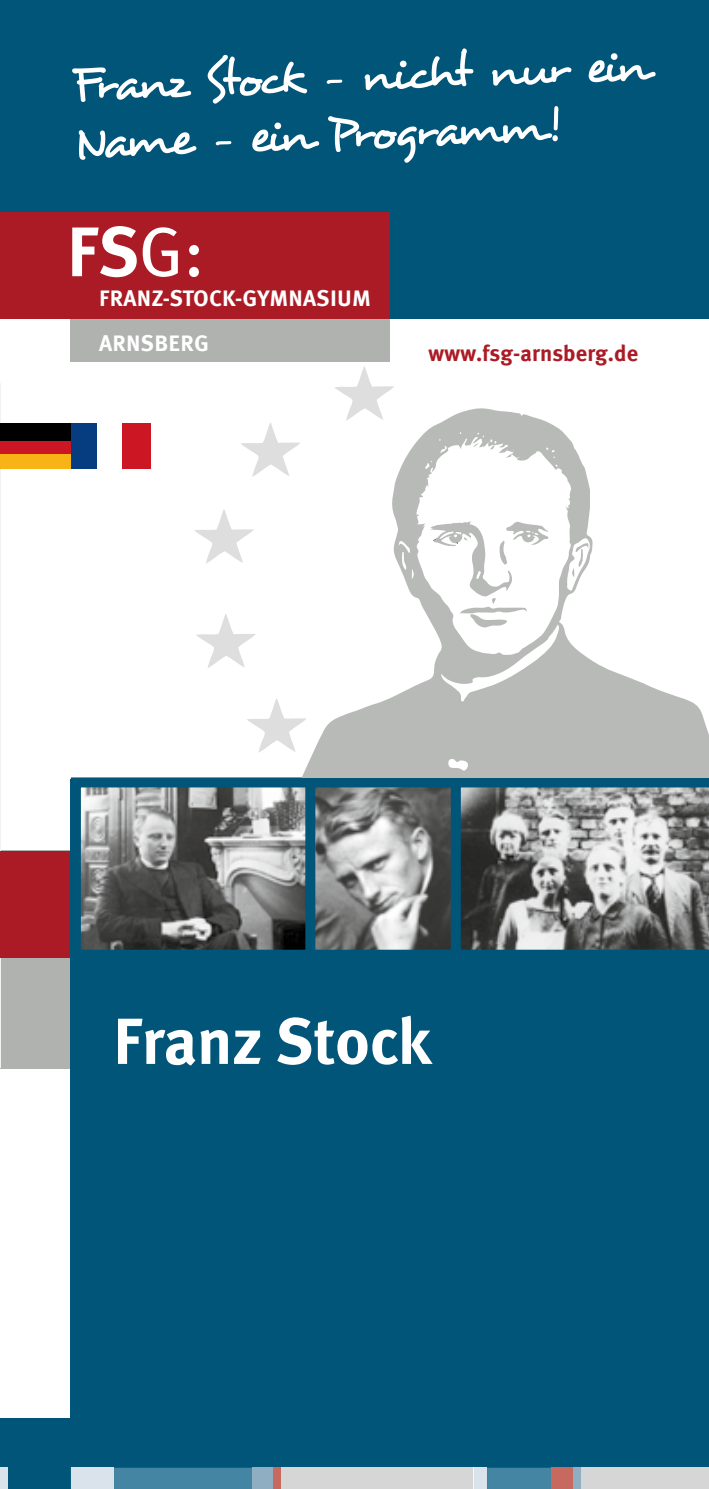
<style>
.page{position:relative;width:709px;height:1489px;background:#fff}
.page>*{position:absolute;margin:0;border:0;box-sizing:border-box;transform-origin:0 0}
.t1{font:700 70px "Meta";color:#fff}
.t2{font:700 65px "Meta";letter-spacing:-.005em;color:#fff}
.t3{font:50px/57.5px "Desyrel";color:#fff}
.t4{font:22.5px/44.2px "Meta Bold Caps";letter-spacing:.01em;color:#fff}
.t5{font:700 22.5px "Meta";letter-spacing:.01em;color:#ab1b25}
.s1{font-weight:400}
</style>
<div class="page">
<div style="left:0;top:850px;width:709px;height:218px;background:#afb2af"></div>
<div style="left:0;top:0;width:709px;height:356px;background:#005579"></div>
<div style="left:0;top:319px;width:709px;height:64px;background:#fff"></div>
<div style="left:0;top:850px;width:71px;height:107px;background:#ab1b25"></div>
<div style="left:71px;top:780px;width:638px;height:708px;background:#005579"></div>
<div style="left:0;top:1417px;width:709px;height:71px;background:#005579"></div>
<div style="left:567px;top:1467px;width:142px;height:21px;background:#d6d6d6"></div>
<svg style="left:487px;top:1467px;width:64px;height:21px"></svg>
<div style="left:567px;top:1467px;width:14px;height:21px;background:#90aec2"></div>
<div style="left:252px;top:1467px;width:221px;height:21px;background:#d6d6d6"></div>
<div style="left:113px;top:1467px;width:139px;height:21px;background:#4585a4"></div>
<div style="left:252px;top:1467px;width:25px;height:21px;background:#90aec2"></div>
<div style="left:273px;top:1467px;width:7px;height:21px;background:#c7695e"></div>
<div style="left:551px;top:1467px;width:21px;height:21px;background:#c7695e"></div>
<div style="left:473px;top:1467px;width:14px;height:21px;background:#dae3ec"></div>
<svg style="left:473px;top:1467px;width:1px;height:21px"></svg>
<div style="left:71px;top:1467px;width:42px;height:21px;background:#dae3ec"></div>
<div style="left:0;top:213px;width:390px;height:106px;background:#ab1b25"></div>
<div style="left:71px;top:319px;width:319px;height:42px;background:#afb2af"></div>
<svg style="left:66px;top:777px;width:234px;height:187px"></svg>
<svg style="left:483px;top:777px;width:226px;height:173px;background:#8b9092"></svg>
<svg style="left:310px;top:408px;width:399px;height:369px"></svg>
<svg style="left:300px;top:758px;width:183px;height:192px;background:#758286"></svg>
<svg style="left:398px;top:432px;width:192px;height:270px"></svg>
<svg style="left:334px;top:366px;width:60px;height:55px"></svg>
<svg style="left:241px;top:423px;width:59px;height:54px"></svg>
<svg style="left:194px;top:510px;width:60px;height:54px"></svg>
<svg style="left:196px;top:614px;width:60px;height:54px"></svg>
<svg style="left:247px;top:698px;width:59px;height:54px"></svg>
<div style="left:0;top:423px;width:71px;height:18px;background:#000"></div>
<div style="left:0;top:441px;width:71px;height:14px;background:#cd1624"></div>
<div style="left:0;top:455px;width:71px;height:14px;background:#f8b316"></div>
<div style="left:122px;top:423px;width:29px;height:46px;background:#cd1624"></div>
<div style="left:71px;top:423px;width:25px;height:46px;background:#063d80"></div>
<svg style="left:0;top:1467px;width:7px;height:22px"></svg>
<p class="t3" style="left:71px;top:56px;width:578px;rotate:-2deg">Franz Stock - nicht nur ein<br>Name - ein Programm!</p>
<h1 class="t1" style="left:67px;top:210px;width:139px">FS<span class="s1">G:</span></h1>
<p class="t4" style="left:99px;top:276px;width:273px">FRANZ-STOCK-GYMNASIUM<br>ARNSBERG</p>
<p class="t5" style="left:428px;top:340px;width:211px">www.fsg-arnsberg.de</p>
<h2 class="t2" style="left:113px;top:1002px;width:319px">Franz Stock</h2>
</div>
